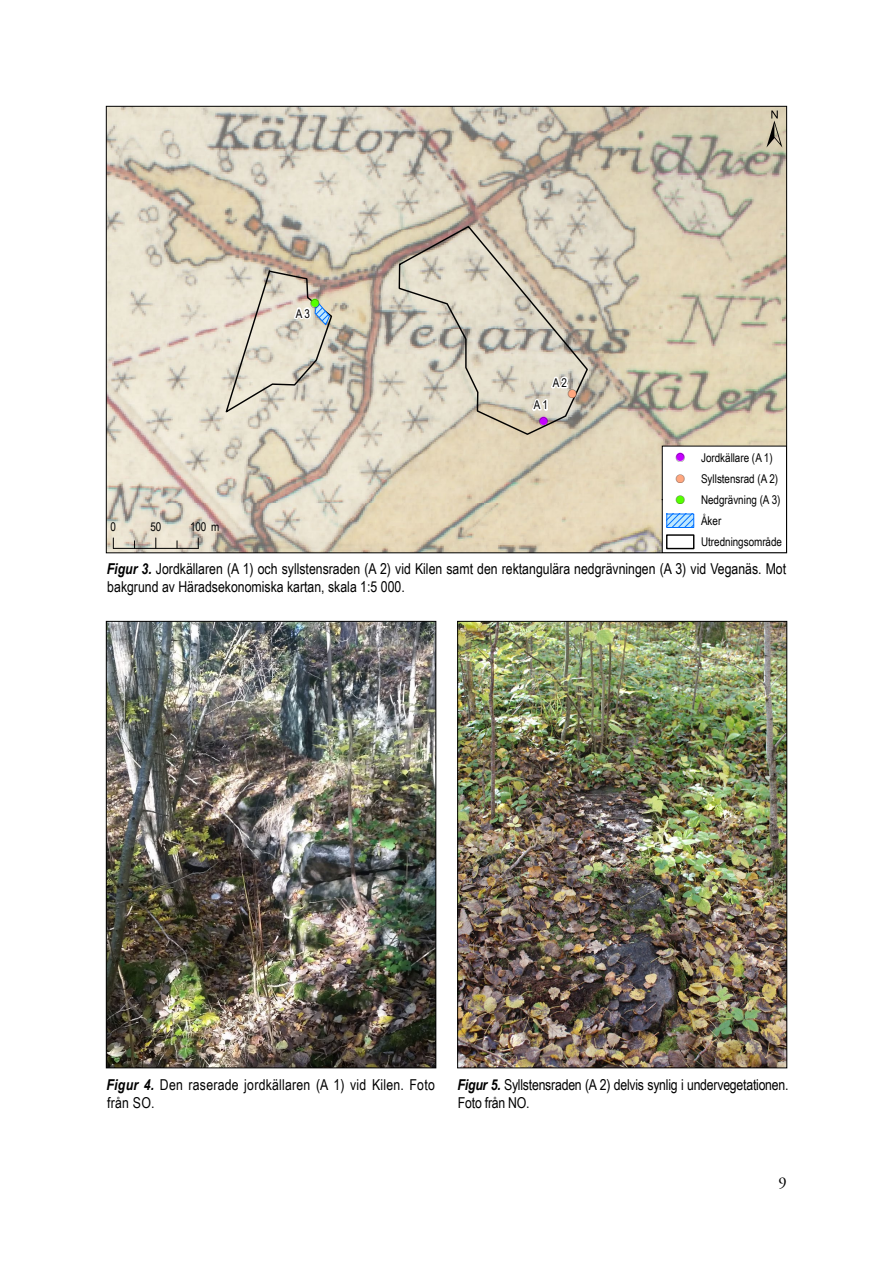
<style>
.page{position:relative;width:893px;height:1263px;background:#fff}
.page>*{position:absolute;margin:0;border:0;box-sizing:border-box;transform-origin:0 0}
.t1{font:52.5px "ESRI North";color:#000}
.t2{font:16.5px "Adobe Garamond Pro";color:#000}
.t3{font:15px/18px "Arial Narrow";color:#000}
.t4{font:12px/21.1px "Arial Narrow";letter-spacing:-.005em;color:#000}
.t5{font:12px "ESRI Default Marker";color:#5f0}
.t6{font:12px "ESRI Default Marker";color:#ffa77f}
.t7{font:12px "ESRI Default Marker";color:#c500ff}
.s1{color:#000}
.s2{font-weight:700;font-style:italic}
</style>
<div class="page">
<img style="left:459px;top:623px;width:326px;height:443px">
<div style="left:457px;top:621px;width:330px;height:447px;border:1px solid #000"></div>
<img style="left:108px;top:623px;width:326px;height:443px">
<div style="left:106px;top:621px;width:330px;height:447px;border:1px solid #000"></div>
<img style="left:108px;top:108px;width:677px;height:443px">
<hr style="left:113px;top:548px;width:85px;height:1px;background:#000">
<svg style="left:662px;top:446px;width:123px;height:105px"></svg>
<svg style="left:398px;top:225px;width:191px;height:211px;background:#cfc8b7"></svg>
<svg style="left:224px;top:269px;width:109px;height:146px;background:#d6cfc1"></svg>
<p class="t5" style="left:311px;top:296px;width:10px">!<span class="s1">(</span></p>
<p class="t4" style="left:296px;top:302px;width:16px">A3</p>
<p class="t4" style="left:111px;top:516px;width:7px">0</p>
<p class="t4" style="left:150px;top:516px;width:12px">50</p>
<p class="t4" style="left:190px;top:516px;width:31px">100 m</p>
<p class="t4" style="left:553px;top:372px;width:16px">A2</p>
<p class="t4" style="left:534px;top:394px;width:16px">A1</p>
<p class="t7" style="left:540px;top:414px;width:10px">!<span class="s1">(</span></p>
<p class="t6" style="left:568px;top:386px;width:10px">!<span class="s1">(</span></p>
<h1 class="t1" style="left:766px;top:99px;width:17px">±</h1>
<p class="t7" style="left:676px;top:450px;width:10px">!<span class="s1">(</span></p>
<p class="t4" style="left:701px;top:446px;width:73px">Jordkällare (A 1)</p>
<p class="t6" style="left:676px;top:471px;width:10px">!<span class="s1">(</span></p>
<p class="t4" style="left:701px;top:467px;width:79px">Syllstensrad (A 2)</p>
<p class="t5" style="left:676px;top:493px;width:10px">!<span class="s1">(</span></p>
<p class="t4" style="left:701px;top:488px;width:82px">Nedgrävning (A 3)<br>Åker<br>Utredningsområde</p>
<p class="t3" style="left:107px;top:559px;width:681px"><span class="s2">Figur 3.</span> Jordkällaren (A 1) och syllstensraden (A 2) vid Kilen samt den rektangulära nedgrävningen (A 3) vid Veganäs. Mot bakgrund av Häradsekonomiska kartan, skala 1:5 000.</p>
<p class="t3" style="left:107px;top:1075px;width:330px"><span class="s2">Figur 4.</span> Den raserade jordkällaren (A 1) vid Kilen. Foto från SO.</p>
<p class="t3" style="left:458px;top:1075px;width:332px"><span class="s2">Figur 5.</span> Syllstensraden (A 2) delvis synlig i undervegetationen.<br>Foto från NO.</p>
<p class="t2" style="left:778px;top:1173px;width:10px">9</p>
</div>
